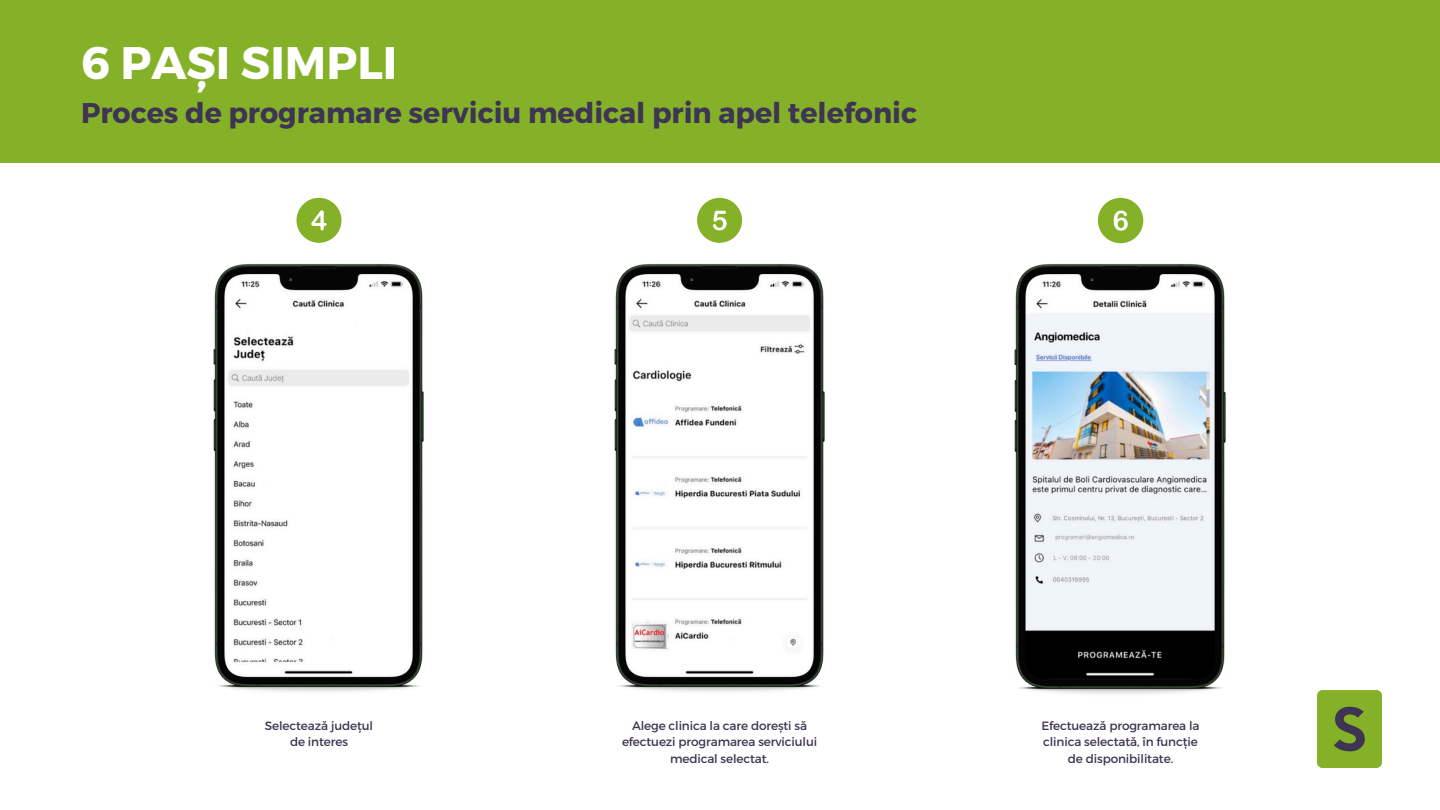
<style>
.page{position:relative;width:1440px;height:810px;background:#fff}
.page>*{position:absolute;margin:0;border:0;box-sizing:border-box;transform-origin:0 0}
.t1{font:700 45.6px "Montserrat";color:#fff}
.t2{font:700 28.5px "Montserrat";color:#3e3453}
.t3{font:12px "Montserrat";letter-spacing:-.01em;color:#3e3453}
</style>
<div class="page">
<div style="left:0;top:0;width:1440px;height:163px;background:#85b128"></div>
<img style="left:213px;top:263px;width:211px;height:429px">
<div style="left:297px;top:198px;width:45px;height:45px;background:#85b128;border-radius:50%"></div>
<svg style="left:311px;top:210px;width:16px;height:20px"></svg>
<img style="left:614px;top:263px;width:211px;height:429px">
<div style="left:697px;top:198px;width:45px;height:45px;background:#85b128;border-radius:50%"></div>
<svg style="left:713px;top:211px;width:14px;height:19px"></svg>
<img style="left:1014px;top:263px;width:212px;height:431px">
<div style="left:1098px;top:198px;width:45px;height:45px;background:#85b128;border-radius:50%"></div>
<svg style="left:1114px;top:211px;width:14px;height:20px"></svg>
<img style="left:1318px;top:691px;width:64px;height:76px">
<h2 class="t1" style="left:81px;top:33px;width:318px">6 PAȘI SIMPLI</h2>
<h1 class="t2" style="left:81px;top:94px;width:838px">Proces de programare serviciu medical prin apel telefonic</h1>
<p class="t3" style="left:265px;top:718px;width:110px">Selectează județul</p>
<p class="t3" style="left:290px;top:734px;width:59px">de interes</p>
<p class="t3" style="left:632px;top:718px;width:177px">Alege clinica la care dorești să</p>
<p class="t3" style="left:622px;top:734px;width:197px">efectuezi programarea serviciului</p>
<p class="t3" style="left:670px;top:751px;width:101px">medical selectat.</p>
<p class="t3" style="left:1041px;top:718px;width:160px">Efectuează programarea la</p>
<p class="t3" style="left:1043px;top:734px;width:156px">clinica selectată, în funcție</p>
<p class="t3" style="left:1068px;top:751px;width:107px">de disponibilitate.</p>
</div>
